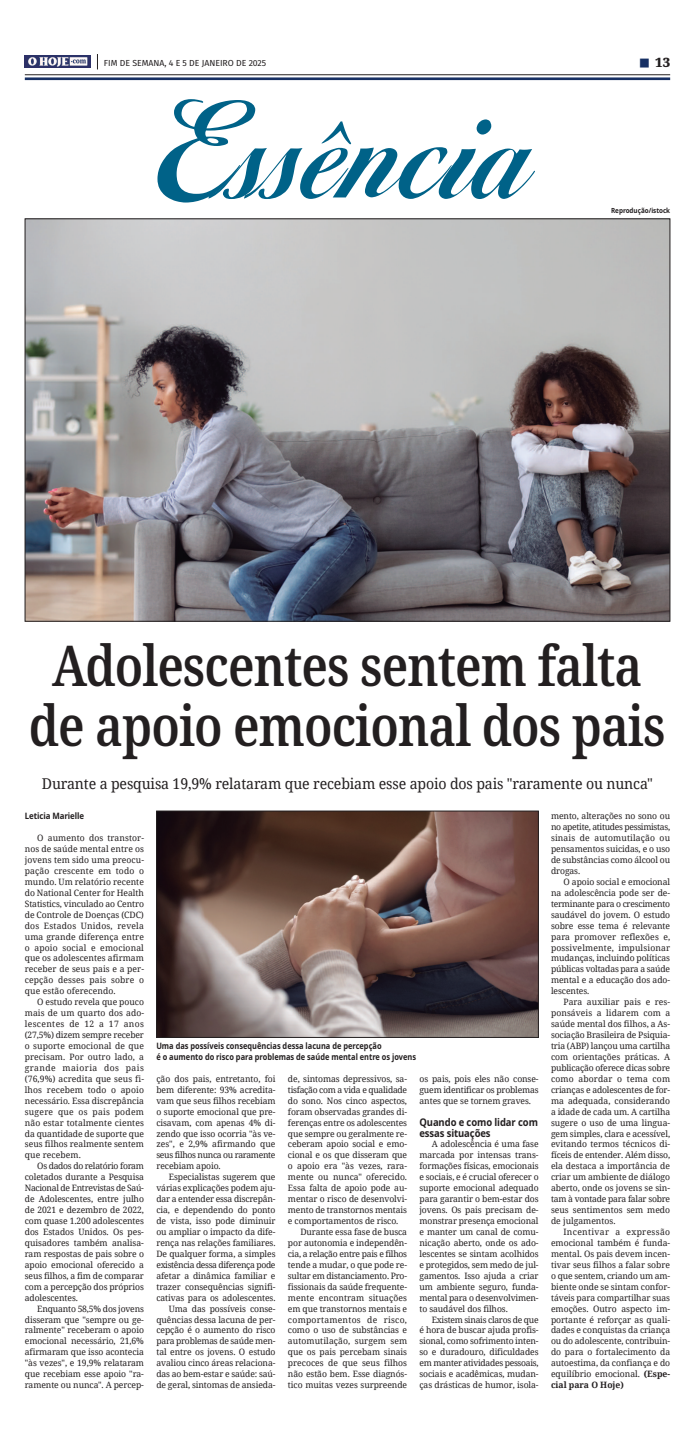
<style>
.page{position:relative;width:695px;height:1439px;background:#fff}
.page>*{position:absolute;margin:0;border:0;box-sizing:border-box;transform-origin:0 0}
.t1{font:120.75px "Diana Script Agency Bold Plain";color:#006288;scale:.9 1}
.t2{font:600 56px/60.4px "Noto Serif";letter-spacing:-.02em;color:#231f20;text-align:center;scale:.85 1}
.t3{font:14.88px "Noto Serif";letter-spacing:-.01em;color:#231f20;scale:.95 1}
.t4{font:900 13.12px "Noto Serif";color:#231f20}
.t5{font:700 10.5px/10.9px "Noto Sans";letter-spacing:-.01em;color:#231f20;scale:.9 1}
.t6{font:8.75px/10.9px "Noto Serif";letter-spacing:-.01em;color:#231f20;text-align:justify}
.t7{font:700 8.75px/10.9px "Noto Sans";color:#231f20;scale:.85 1}
.t8{font:8.75px "Noto Serif";letter-spacing:.01em;color:#231f20}
.t9{font:8.75px "Fira Sans";color:#231f20}
.t10{font:8.75px "Noto Serif";letter-spacing:-.03em;color:#231f20}
.t11{font:8.75px "Noto Serif";letter-spacing:-.035em;color:#231f20}
.t12{font:8.75px "Noto Serif";letter-spacing:.03em;color:#231f20}
.t13{font:700 8.75px "Noto Sans";color:#231f20;scale:.9 1}
.t14{font:700 7px "Noto Sans";color:#231f20;scale:.9 1}
.s1{color:#173064}
.s2{font-weight:700}
</style>
<div class="page">
<img style="left:27px;top:221px;width:641px;height:398px">
<img style="left:158px;top:813px;width:378px;height:222px">
<div style="left:156px;top:811px;width:382px;height:226px;border:1px solid #231f20"></div>
<hr style="left:25px;top:77px;width:645px;height:3px;background:#173064">
<hr style="left:25px;top:75px;width:645px;height:1px;background:#231f20">
<svg style="left:97px;top:54px;width:1px;height:15px"></svg>
<img style="left:25px;top:56px;width:66px;height:12px">
<p class="t9" style="left:104px;top:59px;width:164px">FIM DE SEMANA, 4 E 5 DE JANEIRO DE 2025</p>
<h1 class="t1" style="left:155px;top:85px;width:428px">Essência</h1>
<h3 class="t4" style="left:639px;top:53px;width:32px"><span class="s1">■</span> 13</h3>
<p class="t14" style="left:611px;top:206px;width:67px">Reprodução/istock</p>
<h2 class="t2" style="left:29px;top:634px;width:750px">Adolescentes sentem falta de apoio emocional dos pais</h2>
<h3 class="t3" style="left:42px;top:773px;width:644px">Durante a pesquisa 19,9% relataram que recebiam esse apoio dos pais "raramente ou nunca"</h3>
<p class="t13" style="left:25px;top:810px;width:67px">Leticia Marielle</p>
<p class="t6" style="left:25px;top:832px;width:121px;text-indent:12px">O aumento dos transtor&shy;nos de saúde mental entre os jovens tem sido uma preocu&shy;pação crescente em todo o mundo. Um relatório recente do National Center for Health Statistics, vinculado ao Centro de Controle de Doenças (CDC) dos Estados Unidos, revela uma grande diferença entre o apoio social e emocional que os adolescentes afirmam receber de seus pais e a per&shy;cepção desses pais sobre o que estão oferecendo.</p>
<p class="t6" style="left:25px;top:996px;width:121px;text-indent:12px">O estudo revela que pouco mais de um quarto dos ado&shy;lescentes de 12 a 17 anos (27,5%) dizem sempre receber o suporte emocional de que precisam. Por outro lado, a grande maioria dos pais (76,9%) acredita que seus fi&shy;lhos recebem todo o apoio necessário. Essa discrepância sugere que os pais podem não estar totalmente cientes da quantidade de suporte que seus filhos realmente sentem que recebem.</p>
<p class="t6" style="left:25px;top:1160px;width:121px;text-indent:12px">Os dados do relatório foram coletados durante a Pesquisa Nacional de Entrevistas de Saú&shy;de Adolescentes, entre julho de 2021 e dezembro de 2022, com quase 1.200 adolescentes dos Estados Unidos. Os pes&shy;quisadores também analisa&shy;ram respostas de pais sobre o apoio emocional oferecido a seus filhos, a fim de comparar com a percepção dos próprios adolescentes.</p>
<p class="t6" style="left:25px;top:1302px;width:121px;text-indent:12px">Enquanto 58,5% dos jovens disseram que "sempre ou ge&shy;ralmente" receberam o apoio emocional necessário, 21,6% afirmaram que isso acontecia "às vezes", e 19,9% relataram que recebiam esse apoio "ra&shy;ramente ou nunca". A percep-</p>
<p class="t6" style="left:551px;top:810px;width:121px">mento, alterações no sono ou no apetite, atitudes pessimistas, sinais de automutilação ou pensamentos suicidas, e o uso de substâncias como álcool ou drogas.</p>
<p class="t6" style="left:551px;top:876px;width:121px;text-indent:12px">O apoio social e emocional na adolescência pode ser de&shy;terminante para o crescimento saudável do jovem. O estudo sobre esse tema é relevante para promover reflexões e, possivelmente, impulsionar mudanças, incluindo políticas públicas voltadas para a saúde mental e a educação dos ado&shy;lescentes.</p>
<p class="t6" style="left:551px;top:996px;width:121px;text-indent:12px">Para auxiliar pais e res&shy;ponsáveis a lidarem com a saúde mental dos filhos, a As&shy;sociação Brasileira de Psiquia&shy;tria (ABP) lançou uma cartilha com orientações práticas. A publicação oferece dicas sobre como abordar o tema com crianças e adolescentes de for&shy;ma adequada, considerando a idade de cada um. A cartilha sugere o uso de uma lingua&shy;gem simples, clara e acessível, evitando termos técnicos di&shy;fíceis de entender. Além disso, ela destaca a importância de criar um ambiente de diálogo aberto, onde os jovens se sin&shy;tam à vontade para falar sobre seus sentimentos sem medo de julgamentos.</p>
<p class="t6" style="left:551px;top:1226px;width:121px;text-indent:12px">Incentivar a expressão emocional também é funda&shy;mental. Os pais devem incen&shy;tivar seus filhos a falar sobre o que sentem, criando um am&shy;biente onde se sintam confor&shy;táveis para compartilhar suas emoções. Outro aspecto im&shy;portante é reforçar as quali&shy;dades e conquistas da criança ou do adolescente, contribuin&shy;do para o fortalecimento da autoestima, da confiança e do equilíbrio emocional. <span class="s2">(Espe&shy;cial para O Hoje)</span></p>
<p class="t7" style="left:156px;top:1040px;width:307px">Uma das possíveis consequências dessa lacuna de percepção<br>é o aumento do risco para problemas de saúde mental entre os jovens</p>
<p class="t6" style="left:156px;top:1073px;width:121px">ção dos pais, entretanto, foi bem diferente: 93% acredita&shy;vam que seus filhos recebiam o suporte emocional que pre&shy;cisavam, com apenas 4% di&shy;zendo que isso ocorria "às ve&shy;zes", e 2,9% afirmando que seus filhos nunca ou raramente recebiam apoio.</p>
<p class="t6" style="left:156px;top:1171px;width:121px;text-align:right">Especialistas sugerem que várias explicações podem aju&shy;dar a entender essa discrepân&shy;cia, e dependendo do ponto de vista, isso pode diminuir ou ampliar o impacto da dife&shy;rença nas relações familiares.<br>De qualquer forma, a simples existência dessa diferença pode afetar a dinâmica familiar e trazer consequências signifi&shy;cativas para os adolescentes.<br>Uma das possíveis conse&shy;quências dessa lacuna de per&shy;cepção é o aumento do risco para problemas de saúde men&shy;tal entre os jovens. O estudo avaliou cinco áreas relaciona&shy;das ao bem-estar e saúde: saú&shy;de geral, sintomas de ansieda-</p>
<p class="t6" style="left:288px;top:1073px;width:120px">de, sintomas depressivos, sa-</p>
<p class="t11" style="left:288px;top:1083px;width:121px">tisfação com a vida e qualidade</p>
<p class="t6" style="left:288px;top:1095px;width:121px">do sono. Nos cinco aspectos,</p>
<p class="t6" style="left:288px;top:1105px;width:120px">foram observadas grandes di-</p>
<p class="t6" style="left:288px;top:1116px;width:121px">ferenças entre os adolescentes</p>
<p class="t6" style="left:288px;top:1127px;width:120px">que sempre ou geralmente re-</p>
<p class="t6" style="left:288px;top:1138px;width:120px">ceberam apoio social e emo-</p>
<p class="t6" style="left:288px;top:1149px;width:121px">cional e os que disseram que</p>
<p class="t6" style="left:288px;top:1160px;width:120px">o apoio era "às vezes, rara-</p>
<p class="t6" style="left:288px;top:1171px;width:121px">mente ou nunca" oferecido.</p>
<p class="t6" style="left:288px;top:1182px;width:120px">Essa falta de apoio pode au-</p>
<p class="t6" style="left:288px;top:1193px;width:120px">mentar o risco de desenvolvi-</p>
<p class="t6" style="left:288px;top:1204px;width:121px">mento de transtornos mentais</p>
<p class="t6" style="left:288px;top:1215px;width:112px">e comportamentos de risco.</p>
<p class="t6" style="left:300px;top:1226px;width:108px">Durante essa fase de busca</p>
<p class="t6" style="left:288px;top:1237px;width:120px">por autonomia e independên-</p>
<p class="t10" style="left:288px;top:1247px;width:121px">cia, a relação entre pais e filhos</p>
<p class="t6" style="left:288px;top:1259px;width:120px">tende a mudar, o que pode re-</p>
<p class="t6" style="left:288px;top:1270px;width:120px">sultar em distanciamento. Pro-</p>
<p class="t6" style="left:288px;top:1280px;width:120px">fissionais da saúde frequente-</p>
<p class="t8" style="left:288px;top:1291px;width:121px">mente encontram situações</p>
<p class="t6" style="left:288px;top:1302px;width:121px">em que transtornos mentais e</p>
<p class="t12" style="left:288px;top:1313px;width:121px">comportamentos de risco,</p>
<p class="t6" style="left:288px;top:1324px;width:121px">como o uso de substâncias e</p>
<p class="t8" style="left:288px;top:1335px;width:121px">automutilação, surgem sem</p>
<p class="t6" style="left:288px;top:1346px;width:121px">que os pais percebam sinais</p>
<p class="t6" style="left:288px;top:1357px;width:121px">precoces de que seus filhos</p>
<p class="t6" style="left:288px;top:1368px;width:120px">não estão bem. Esse diagnós-</p>
<p class="t6" style="left:288px;top:1379px;width:121px">tico muitas vezes surpreende</p>
<p class="t6" style="left:419px;top:1073px;width:121px">os pais, pois eles não conse&shy;guem identificar os problemas antes que se tornem graves.</p>
<p class="t5" style="left:419px;top:1116px;width:133px">Quando e como lidar com essas situações</p>
<p class="t6" style="left:419px;top:1138px;width:121px;text-indent:12px">A adolescência é uma fase marcada por intensas trans&shy;formações físicas, emocionais e sociais, e é crucial oferecer o suporte emocional adequado para garantir o bem-estar dos jovens. Os pais precisam de&shy;monstrar presença emocional e manter um canal de comu&shy;nicação aberto, onde os ado&shy;lescentes se sintam acolhidos e protegidos, sem medo de jul&shy;gamentos. Isso ajuda a criar um ambiente seguro, funda&shy;mental para o desenvolvimen&shy;to saudável dos filhos.</p>
<p class="t6" style="left:419px;top:1313px;width:121px;text-indent:12px">Existem sinais claros de que é hora de buscar ajuda profis&shy;sional, como sofrimento inten&shy;so e duradouro, dificuldades em manter atividades pessoais, sociais e acadêmicas, mudan&shy;ças drásticas de humor, isola-</p>
</div>
